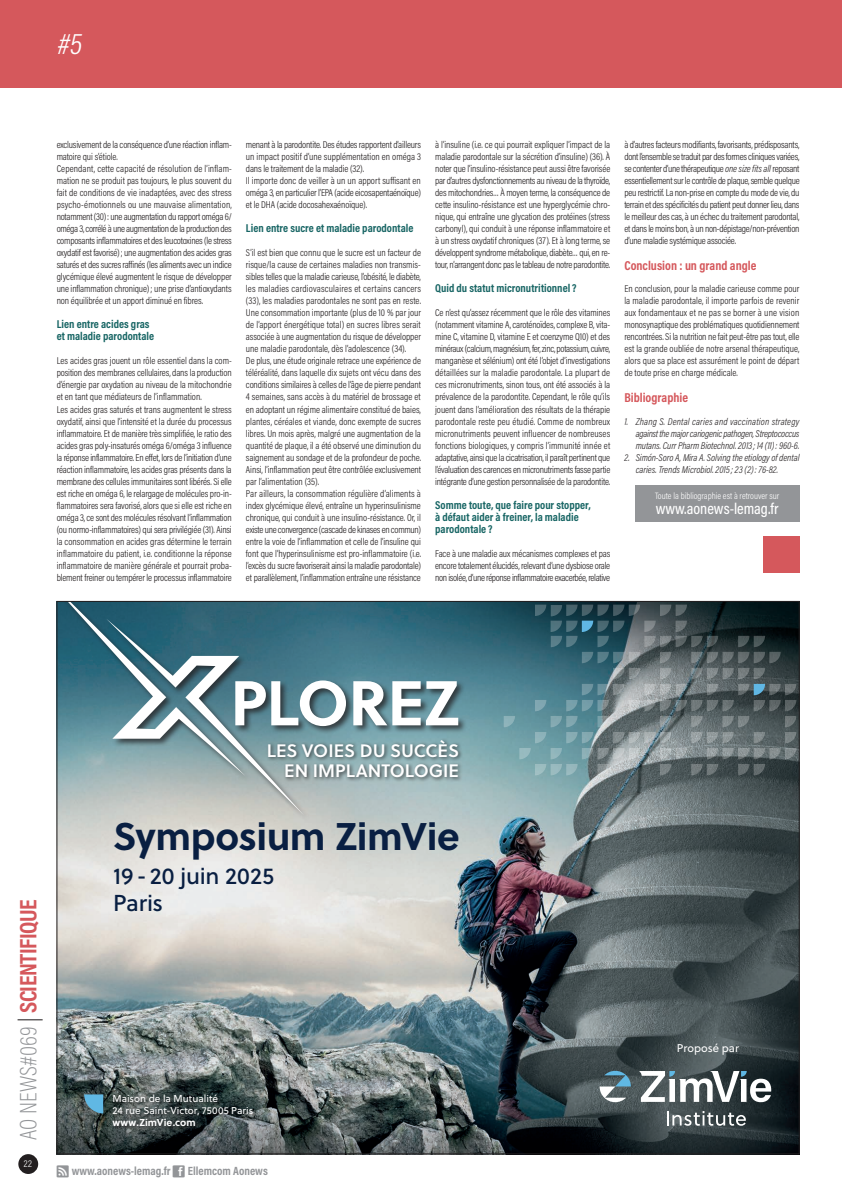
<style>
.page{position:relative;width:842px;height:1191px;background:#fff}
.page>*{position:absolute;margin:0;border:0;box-sizing:border-box;transform-origin:0 0}
.t1{font:700 63px "Soleil";letter-spacing:-.015em;color:#fff}
.t2{font:700 38.5px "Soleil";letter-spacing:-.015em;color:#091f42}
.SCIENT_article_titre{font:300 30px "Acumin Pro Cond";color:#fff}
.t3{font:700 24px "Acumin Pro Cond";letter-spacing:-.02em;color:#d5585c}
.t4{font:23px/27px "Soleil Bk";letter-spacing:-.005em;color:#091f42}
.t5{font:18px/20px "Soleil Sb";color:#fff;text-align:right}
.Texte_courant{font:500 15.9px "Acumin Pro Cond";color:#fff}
.SCIENT_titre_1{font:700 13px "Acumin Pro Cond";color:#d5585c}
.t6{font:700 12px "Acumin Pro Cond";color:#939598}
.SCIENT_titre_2{font:700 11.5px/12px "Acumin Pro Cond";color:#196665}
.t7{font:11.2px "Soleil";color:#fff}
.Texte_courant-2{font:300 10px/12px "Acumin Pro Cond";letter-spacing:-.015em;color:#231f20;text-align:justify}
.t8{font:italic 300 10px/12px "Acumin Pro Cond";letter-spacing:-.005em;color:#231f20;text-align:justify}
.t9{font:10px/12px "Soleil";color:#fff}
.t10{font:300 10px "Acumin Pro Cond";color:#fff}
.Texte_courant-3{font:300 9.4px "Acumin Pro Cond";color:#fff}
.s1{font-style:italic}
.s2{font-weight:200;color:#939598}
.s3{font-weight:200;color:#231f20}
.s4{font-weight:700}
</style>
<div class="page">
<div style="left:0;top:0;width:842px;height:88px;background:#d5585c"></div>
<div style="left:18px;top:1154px;width:20px;height:20px;background:#231f20;border-radius:50%"></div>
<img style="left:59px;top:603px;width:738px;height:549px">
<svg style="left:600px;top:1070px;width:31px;height:32px"></svg>
<svg style="left:639px;top:1071px;width:132px;height:31px"></svg>
<svg style="left:667px;top:1111px;width:79px;height:14px"></svg>
<svg style="left:84px;top:1094px;width:19px;height:19px"></svg>
<div style="left:112px;top:1093px;width:146px;height:38px;background:#231f20;opacity:.75"></div>
<div style="left:57px;top:601px;width:410px;height:221px;background:#231f20;opacity:.75"></div>
<svg style="left:67px;top:603px;width:237px;height:212px;background:#6f919a"></svg>
<div style="left:266px;top:738px;width:197px;height:44px;background:#231f20;opacity:.75"></div>
<svg style="left:504px;top:601px;width:296px;height:174px;background:#536a70"></svg>
<div style="left:635px;top:485px;width:164px;height:37px;background:#939598"></div>
<div style="left:763px;top:536px;width:36px;height:37px;background:#d5585c"></div>
<p class="SCIENT_article_titre" style="left:57px;top:25px;width:31px">#5</p>
<p class="Texte_courant-2" style="left:57px;top:139px;width:177px">exclusivement de la conséquence d’une réaction inflam&shy;matoire qui s’étiole.</p>
<p class="Texte_courant-2" style="left:57px;top:163px;width:177px">Cependant, cette capacité de résolution de l’inflam&shy;mation ne se produit pas toujours, le plus souvent du fait de conditions de vie inadaptées, avec des stress psycho-émotionnels ou une mauvaise alimentation, notamment (30): une augmentation du rapport oméga 6/ oméga 3, corrélé à une augmentation de la production des composants inflammatoires et des leucotoxines (le stress oxydatif est favorisé); une augmentation des acides gras saturés et des sucres raffinés (les aliments avec un indice glycémique élevé augmentent le risque de développer une inflammation chronique); une prise d’antioxydants non équilibrée et un apport diminué en fibres.</p>
<p class="SCIENT_titre_2" style="left:57px;top:318px;width:99px">Lien entre acides gras et maladie parodontale</p>
<p class="Texte_courant-2" style="left:57px;top:355px;width:177px">Les acides gras jouent un rôle essentiel dans la com&shy;position des membranes cellulaires, dans la production d’énergie par oxydation au niveau de la mitochondrie et en tant que médiateurs de l’inflammation.</p>
<p class="Texte_courant-2" style="left:57px;top:403px;width:177px">Les acides gras saturés et trans augmentent le stress oxydatif, ainsi que l’intensité et la durée du processus inflammatoire. Et de manière très simplifiée, le ratio des acides gras poly-insaturés oméga 6/oméga 3 influence la réponse inflammatoire. En effet, lors de l’initiation d’une réaction inflammatoire, les acides gras présents dans la membrane des cellules immunitaires sont libérés. Si elle est riche en oméga 6, le relargage de molécules pro-in&shy;flammatoires sera favorisé, alors que si elle est riche en oméga 3, ce sont des molécules résolvant l’inflammation (ou normo-inflammatoires) qui sera privilégiée (31). Ainsi la consommation en acides gras détermine le terrain inflammatoire du patient, i.e. conditionne la réponse inflammatoire de manière générale et pourrait proba&shy;blement freiner ou tempérer le processus inflammatoire</p>
<p class="Texte_courant-2" style="left:246px;top:139px;width:177px">menant à la parodontite. Des études rapportent d’ailleurs un impact positif d’une supplémentation en oméga 3 dans le traitement de la maladie (32).</p>
<p class="Texte_courant-2" style="left:246px;top:175px;width:177px">Il importe donc de veiller à un un apport suffisant en oméga 3, en particulier l’EPA (acide eicosapentaénoïque) et le DHA (acide docosahexaénoïque).</p>
<p class="SCIENT_titre_2" style="left:246px;top:222px;width:169px">Lien entre sucre et maladie parodontale</p>
<p class="Texte_courant-2" style="left:246px;top:247px;width:177px">S’il est bien que connu que le sucre est un facteur de risque/la cause de certaines maladies non transmis&shy;sibles telles que la maladie carieuse, l’obésité, le diabète, les maladies cardiovasculaires et certains cancers (33), les maladies parodontales ne sont pas en reste.<br>Une consommation importante (plus de 10 % par jour de l’apport énergétique total) en sucres libres serait associée à une augmentation du risque de développer une maladie parodontale, dès l’adolescence (34).</p>
<p class="Texte_courant-2" style="left:246px;top:355px;width:177px">De plus, une étude originale retrace une expérience de téléréalité, dans laquelle dix sujets ont vécu dans des conditions similaires à celles de l’âge de pierre pendant 4 semaines, sans accès à du matériel de brossage et en adoptant un régime alimentaire constitué de baies, plantes, céréales et viande, donc exempte de sucres libres. Un mois après, malgré une augmentation de la quantité de plaque, il a été observé une diminution du saignement au sondage et de la profondeur de poche.<br>Ainsi, l’inflammation peut être contrôlée exclusivement par l’alimentation (35).</p>
<p class="Texte_courant-2" style="left:246px;top:487px;width:177px">Par ailleurs, la consommation régulière d’aliments à index glycémique élevé, entraîne un hyperinsulinisme chronique, qui conduit à une insulino-résistance. Or, il existe une convergence (cascade de kinases en commun) entre la voie de l’inflammation et celle de l’insuline qui font que l’hyperinsulinisme est pro-inflammatoire (i.e. l’excès du sucre favoriserait ainsi la maladie parodontale) et parallèlement, l’inflammation entraîne une résistance</p>
<p class="Texte_courant-2" style="left:435px;top:139px;width:177px">à l’insuline (i.e. ce qui pourrait expliquer l’impact de la maladie parodontale sur la sécrétion d’insuline) (36). À noter que l’insulino-résistance peut aussi être favorisée par d’autres dysfonctionnements au niveau de la thyroïde, des mitochondries… À moyen terme, la conséquence de cette insulino-résistance est une hyperglycémie chro&shy;nique, qui entraîne une glycation des protéines (stress carbonyl), qui conduit à une réponse inflammatoire et à un stress oxydatif chroniques (37). Et à long terme, se développent syndrome métabolique, diabète… qui, en re&shy;tour, n’arrangent donc pas le tableau de notre parodontite.</p>
<p class="SCIENT_titre_2" style="left:435px;top:282px;width:143px">Quid du statut micronutritionnel ?</p>
<p class="Texte_courant-2" style="left:435px;top:307px;width:177px">Ce n’est qu’assez récemment que le rôle des vitamines (notamment vitamine A, caroténoïdes, complexe B, vita&shy;mine C, vitamine D, vitamine E et coenzyme Q10) et des minéraux (calcium, magnésium, fer, zinc, potassium, cuivre, manganèse et sélénium) ont été l’objet d’investigations détaillées sur la maladie parodontale. La plupart de ces micronutriments, sinon tous, ont été associés à la prévalence de la parodontite. Cependant, le rôle qu’ils jouent dans l’amélioration des résultats de la thérapie parodontale reste peu étudié. Comme de nombreux micronutriments peuvent influencer de nombreuses fonctions biologiques, y compris l’immunité innée et adaptative, ainsi que la cicatrisation, il paraît pertinent que l’évaluation des carences en micronutriments fasse partie intégrante d’une gestion personnalisée de la parodontite.</p>
<p class="SCIENT_titre_2" style="left:435px;top:498px;width:157px">Somme toute, que faire pour stopper, à défaut aider à freiner, la maladie parodontale ?</p>
<p class="Texte_courant-2" style="left:435px;top:547px;width:177px">Face à une maladie aux mécanismes complexes et pas encore totalement élucidés, relevant d’une dysbiose orale non isolée, d’une réponse inflammatoire exacerbée, relative</p>
<p class="Texte_courant-2" style="left:624px;top:139px;width:177px">à d’autres facteurs modifiants, favorisants, prédisposants, dont l’ensemble se traduit par des formes cliniques variées, se contenter d’une thérapeutique <span class="s1">one size fits all</span> reposant essentiellement sur le contrôle de plaque, semble quelque peu restrictif. La non-prise en compte du mode de vie, du terrain et des spécificités du patient peut donner lieu, dans le meilleur des cas, à un échec du traitement parodontal, et dans le moins bon, à un non-dépistage/non-prévention d’une maladie systémique associée.</p>
<p class="SCIENT_titre_1" style="left:624px;top:257px;width:134px">Conclusion : un grand angle</p>
<p class="Texte_courant-2" style="left:624px;top:283px;width:177px">En conclusion, pour la maladie carieuse comme pour la maladie parodontale, il importe parfois de revenir aux fondamentaux et ne pas se borner à une vision monosynaptique des problématiques quotidiennement rencontrées. Si la nutrition ne fait peut-être pas tout, elle est la grande oubliée de notre arsenal thérapeutique, alors que sa place est assurément le point de départ de toute prise en charge médicale.</p>
<p class="SCIENT_titre_1" style="left:624px;top:389px;width:65px">Bibliographie</p>
<p class="t8" style="left:636px;top:415px;width:165px;text-indent:-11px">1. Zhang S. Dental caries and vaccination strategy against the major cariogenic pathogen, Streptococcus mutans. Curr Pharm Biotechnol. 2013 ; 14 (11): 960‑6.</p>
<p class="t8" style="left:636px;top:451px;width:165px;text-indent:-11px">2. Simón-Soro A, Mira A. Solving the etiology of dental caries. Trends Microbiol. 2015 ; 23 (2): 76‑82.</p>
<p class="Texte_courant-3" style="left:655px;top:489px;width:125px">Toute la bibliographie est à retrouver sur</p>
<p class="Texte_courant" style="left:656px;top:498px;width:124px">www.aonews-lemag.fr</p>
<h3 class="t3" style="left:12px;top:1140px;width:242px;rotate:-90deg"><span class="s2">AO NEWS#069</span> <span class="s3">|</span> SCIENTIFIQUE</h3>
<p class="t10" style="left:24px;top:1157px;width:9px">22</p>
<p class="t1" style="left:230px;top:654px;width:230px">PLOREZ</p>
<p class="t5" style="left:267px;top:739px;width:194px">LES VOIES DU SUCCÈS<br>EN IMPLANTOLOGIE</p>
<p class="t2" style="left:113px;top:806px;width:348px">Symposium ZimVie</p>
<p class="t4" style="left:113px;top:863px;width:162px">19 - 20 juin 2025<br>Paris</p>
<p class="t9" style="left:112px;top:1092px;width:142px">Maison de la Mutualité<br>24 rue Saint-Victor, 75005 Paris <span class="s4">www.ZimVie.com</span></p>
<p class="t6" style="left:72px;top:1163px;width:100px">www.aonews-lemag.fr</p>
<p class="t6" style="left:188px;top:1163px;width:82px">Ellemcom Aonews</p>
<p class="t7" style="left:677px;top:1041px;width:64px">Proposé par</p>
</div>
